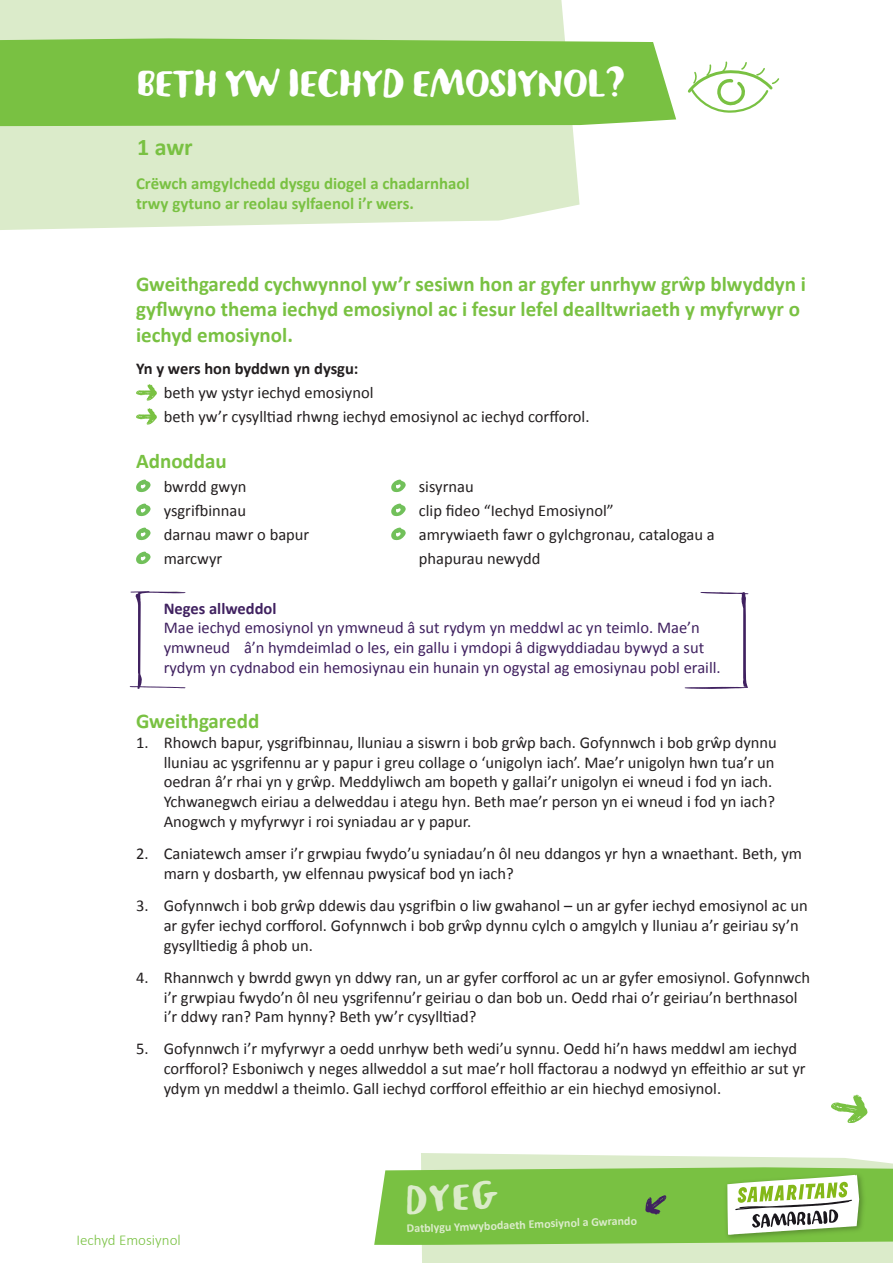
<style>
.page{position:relative;width:893px;height:1263px;background:#fff}
.page>*{position:absolute;margin:0;border:0;box-sizing:border-box;transform-origin:0 0}
.t1{font:36px "Samaritans";color:#fff}
.t2{font:36px "Samaritans";color:#dbebca}
.t3{font:700 24px "Calibri";color:#79c142}
.NEW_Heading{font:700 21px/25.2px "Calibri";color:#79c142}
.t4{font:700 16.8px/20.1px "Calibri";color:#79c142}
.NEW_Body_text{font:16.5px/19.8px "Calibri";color:#231f20}
.NEW_Body_text-2{font:16.5px/19.8px "Calibri";color:#402160}
.NEW_Bullet_list_body{font:16.5px "Calibri";color:#231f20}
.bullet_list_body{font:16.5px "Calibri";color:#231f20}
.NEW_Subheading{font:700 16.5px "Calibri";color:#231f20}
.t5{font:300 15px "Calibri";color:#79c142}
.t6{font:700 12px "Calibri";color:#dbebca}
.s1{font-weight:700}
</style>
<div class="page">
<svg style="left:421px;top:1153px;width:472px;height:110px;background:#deeccf"></svg>
<svg style="left:687px;top:61px;width:93px;height:52px"></svg>
<div style="left:0;top:0;width:580px;height:230px;background:#dbebca"></div>
<div style="left:0;top:38px;width:676px;height:88px;background:#79c142"></div>
<svg style="left:374px;top:1167px;width:519px;height:78px;background:#8cc55e"></svg>
<svg style="left:136px;top:384px;width:21px;height:17px"></svg>
<svg style="left:136px;top:408px;width:21px;height:17px"></svg>
<svg style="left:136px;top:480px;width:15px;height:12px"></svg>
<svg style="left:391px;top:480px;width:15px;height:12px"></svg>
<svg style="left:136px;top:504px;width:15px;height:12px"></svg>
<svg style="left:391px;top:504px;width:15px;height:12px"></svg>
<svg style="left:136px;top:528px;width:15px;height:12px"></svg>
<svg style="left:391px;top:528px;width:15px;height:12px"></svg>
<svg style="left:136px;top:552px;width:15px;height:12px"></svg>
<svg style="left:831px;top:1094px;width:37px;height:29px"></svg>
<svg style="left:130px;top:591px;width:55px;height:98px"></svg>
<svg style="left:685px;top:592px;width:63px;height:97px"></svg>
<p class="t1" style="left:137px;top:65px;width:490px">BETH YW IECHYD EMOSIYNOL?</p>
<p class="t3" style="left:137px;top:132px;width:57px">1 awr</p>
<p class="t4" style="left:136px;top:174px;width:335px">Crëwch amgylchedd dysgu diogel a chadarnhaol trwy gytuno ar reolau sylfaenol i’r wers.</p>
<p class="NEW_Heading" style="left:136px;top:271px;width:671px">Gweithgaredd cychwynnol yw’r sesiwn hon ar gyfer unrhyw grŵp blwyddyn i gyflwyno thema iechyd emosiynol ac i fesur lefel dealltwriaeth y myfyrwyr o iechyd emosiynol.</p>
<p class="NEW_Subheading" style="left:136px;top:358px;width:224px">Yn y wers hon byddwn yn dysgu:</p>
<p class="bullet_list_body" style="left:164px;top:382px;width:211px">beth yw ystyr iechyd emosiynol</p>
<p class="bullet_list_body" style="left:164px;top:406px;width:427px">beth yw’r cysylltiad rhwng iechyd emosiynol ac iechyd corfforol.</p>
<p class="NEW_Heading" style="left:136px;top:448px;width:92px">Adnoddau</p>
<p class="NEW_Bullet_list_body" style="left:164px;top:476px;width:84px">bwrdd gwyn</p>
<p class="NEW_Bullet_list_body" style="left:419px;top:476px;width:56px">sisyrnau</p>
<p class="NEW_Bullet_list_body" style="left:164px;top:500px;width:84px">ysgrifbinnau</p>
<p class="NEW_Bullet_list_body" style="left:419px;top:500px;width:196px">clip fideo “Iechyd Emosiynol”</p>
<p class="NEW_Bullet_list_body" style="left:164px;top:524px;width:147px">darnau mawr o bapur</p>
<p class="NEW_Bullet_list_body" style="left:419px;top:524px;width:297px">amrywiaeth fawr o gylchgronau, catalogau a</p>
<p class="NEW_Bullet_list_body" style="left:164px;top:548px;width:60px">marcwyr</p>
<p class="NEW_Bullet_list_body" style="left:419px;top:548px;width:123px">phapurau newydd</p>
<p class="NEW_Body_text-2" style="left:164px;top:598px;width:559px"><span class="s1">Neges allweddol<br></span>Mae iechyd emosiynol yn ymwneud â sut rydym yn meddwl ac yn teimlo. Mae’n ymwneud â’n hymdeimlad o les, ein gallu i ymdopi â digwyddiadau bywyd a sut rydym yn cydnabod ein hemosiynau ein hunain yn ogystal ag emosiynau pobl eraill.</p>
<p class="NEW_Heading" style="left:136px;top:708px;width:125px">Gweithgaredd</p>
<p class="NEW_Body_text" style="left:164px;top:732px;width:615px;text-indent:-28px">1. Rhowch bapur, ysgrifbinnau, lluniau a siswrn i bob grŵp bach. Gofynnwch i bob grŵp dynnu lluniau ac ysgrifennu ar y papur i greu collage o ‘unigolyn iach’. Mae’r unigolyn hwn tua’r un oedran â’r rhai yn y grŵp. Meddyliwch am bopeth y gallai’r unigolyn ei wneud i fod yn iach.<br>Ychwanegwch eiriau a delweddau i ategu hyn. Beth mae’r person yn ei wneud i fod yn iach?<br>Anogwch y myfyrwyr i roi syniadau ar y papur.</p>
<p class="NEW_Body_text" style="left:164px;top:844px;width:640px;text-indent:-28px">2. Caniatewch amser i’r grwpiau fwydo’u syniadau’n ôl neu ddangos yr hyn a wnaethant. Beth, ym marn y dosbarth, yw elfennau pwysicaf bod yn iach?</p>
<p class="NEW_Body_text" style="left:164px;top:896px;width:646px;text-indent:-28px">3. Gofynnwch i bob grŵp ddewis dau ysgrifbin o liw gwahanol – un ar gyfer iechyd emosiynol ac un ar gyfer iechyd corfforol. Gofynnwch i bob grŵp dynnu cylch o amgylch y lluniau a’r geiriau sy’n gysylltiedig â phob un.</p>
<p class="NEW_Body_text" style="left:164px;top:967px;width:648px;text-indent:-28px">4. Rhannwch y bwrdd gwyn yn ddwy ran, un ar gyfer corfforol ac un ar gyfer emosiynol. Gofynnwch i’r grwpiau fwydo’n ôl neu ysgrifennu’r geiriau o dan bob un. Oedd rhai o’r geiriau’n berthnasol i’r ddwy ran? Pam hynny? Beth yw’r cysylltiad?</p>
<p class="NEW_Body_text" style="left:164px;top:1039px;width:643px;text-indent:-28px">5. Gofynnwch i’r myfyrwyr a oedd unrhyw beth wedi’u synnu. Oedd hi’n haws meddwl am iechyd corfforol? Esboniwch y neges allweddol a sut mae’r holl ffactorau a nodwyd yn effeithio ar sut yr ydym yn meddwl a theimlo. Gall iechyd corfforol effeithio ar ein hiechyd emosiynol.</p>
<p class="t5" style="left:77px;top:1230px;width:106px">Iechyd Emosiynol</p>
<h1 class="t2" style="left:404px;top:1182px;width:94px;rotate:-3deg">DYEG</h1>
<p class="t6" style="left:407px;top:1221px;width:232px;rotate:-2deg">Datblygu Ymwybodaeth Emosiynol a Gwrando</p>
</div>
